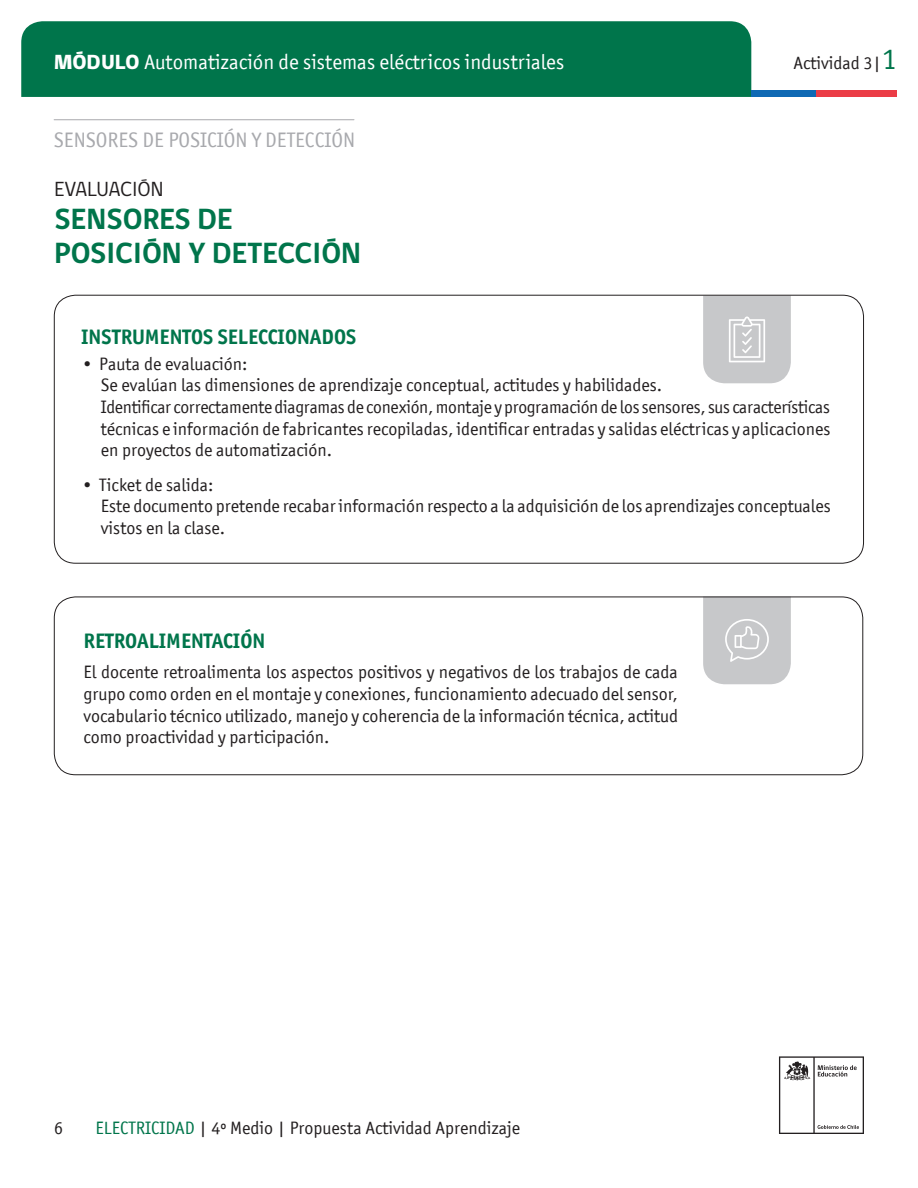
<style>
.page{position:relative;width:918px;height:1188px;background:#fff}
.page>*{position:absolute;margin:0;border:0;box-sizing:border-box;transform-origin:0 0}
.t1{font:700 30px/34.5px "gob CL";color:#00754b}
.t2{font:21px "Officina San ITC";color:#fff}
.t3{font:700 21px "Officina San ITC";color:#00754b}
.t4{font:21px "Officina San ITC";color:#a8a9ad}
.t5{font:21px "gob CL";color:#231f20}
.t6{font:18px/21.6px "Officina San ITC";color:#231f20;text-align:justify}
.s1{font-family:"gob CL";font-weight:800}
.s2{font-size:30px;color:#00754b}
.s3{color:#00754b}
</style>
<div class="page">
<svg style="left:779px;top:1056px;width:85px;height:78px"></svg>
<div style="left:21px;top:21px;width:730px;height:76px;background:#00754b"></div>
<div style="left:751px;top:90px;width:65px;height:7px;background:#0f69b4"></div>
<div style="left:816px;top:90px;width:81px;height:7px;background:#eb3c46"></div>
<hr style="left:54px;top:119px;width:300px;height:1px;background:#a8a9ad">
<svg style="left:703px;top:297px;width:88px;height:86px;background:#cccdcf"></svg>
<svg style="left:703px;top:599px;width:88px;height:85px;background:#cbccce"></svg>
<div style="left:54px;top:597px;width:809px;height:178px;border:1px solid #231f20;border-radius:21px"></div>
<p class="t2" style="left:54px;top:50px;width:512px"><span class="s1">MÓDULO</span> Automatización de sistemas eléctricos industriales</p>
<p class="t6" style="left:794px;top:52px;width:105px">Actividad 3|<span class="s2">1</span></p>
<p class="t4" style="left:54px;top:128px;width:303px">SENSORES DE POSICIÓN Y DETECCIÓN</p>
<p class="t5" style="left:55px;top:174px;width:110px">EVALUACIÓN</p>
<p class="t1" style="left:55px;top:202px;width:308px">SENSORES DE<br>POSICIÓN Y DETECCIÓN</p>
<p class="t3" style="left:81px;top:324px;width:277px">INSTRUMENTOS SELECCIONADOS</p>
<p class="t6" style="left:81px;top:353px;width:168px">• Pauta de evaluación:</p>
<p class="t6" style="left:101px;top:374px;width:563px">Se evalúan las dimensiones de aprendizaje conceptual, actitudes y habilidades.</p>
<p class="t6" style="left:101px;top:396px;width:731px">Identificar correctamente diagramas de conexión, montaje y programación de los sensores, sus características técnicas e información de fabricantes recopiladas, identificar entradas y salidas eléctricas y aplicaciones en proyectos de automatización.</p>
<p class="t6" style="left:81px;top:474px;width:134px">• Ticket de salida:</p>
<p class="t6" style="left:101px;top:495px;width:732px">Este documento pretende recabar información respecto a la adquisición de los aprendizajes conceptuales vistos en la clase.</p>
<p class="t3" style="left:84px;top:628px;width:183px">RETROALIMENTACIÓN</p>
<p class="t6" style="left:84px;top:661px;width:596px">El docente retroalimenta los aspectos positivos y negativos de los trabajos de cada grupo como orden en el montaje y conexiones, funcionamiento adecuado del sensor, vocabulario técnico utilizado, manejo y coherencia de la información técnica, actitud como proactividad y participación.</p>
<p class="t6" style="left:54px;top:1117px;width:10px">6</p>
<p class="t6" style="left:95px;top:1117px;width:426px"><span class="s3">ELECTRICIDAD</span> | 4º Medio | Propuesta Actividad Aprendizaje</p>
</div>
